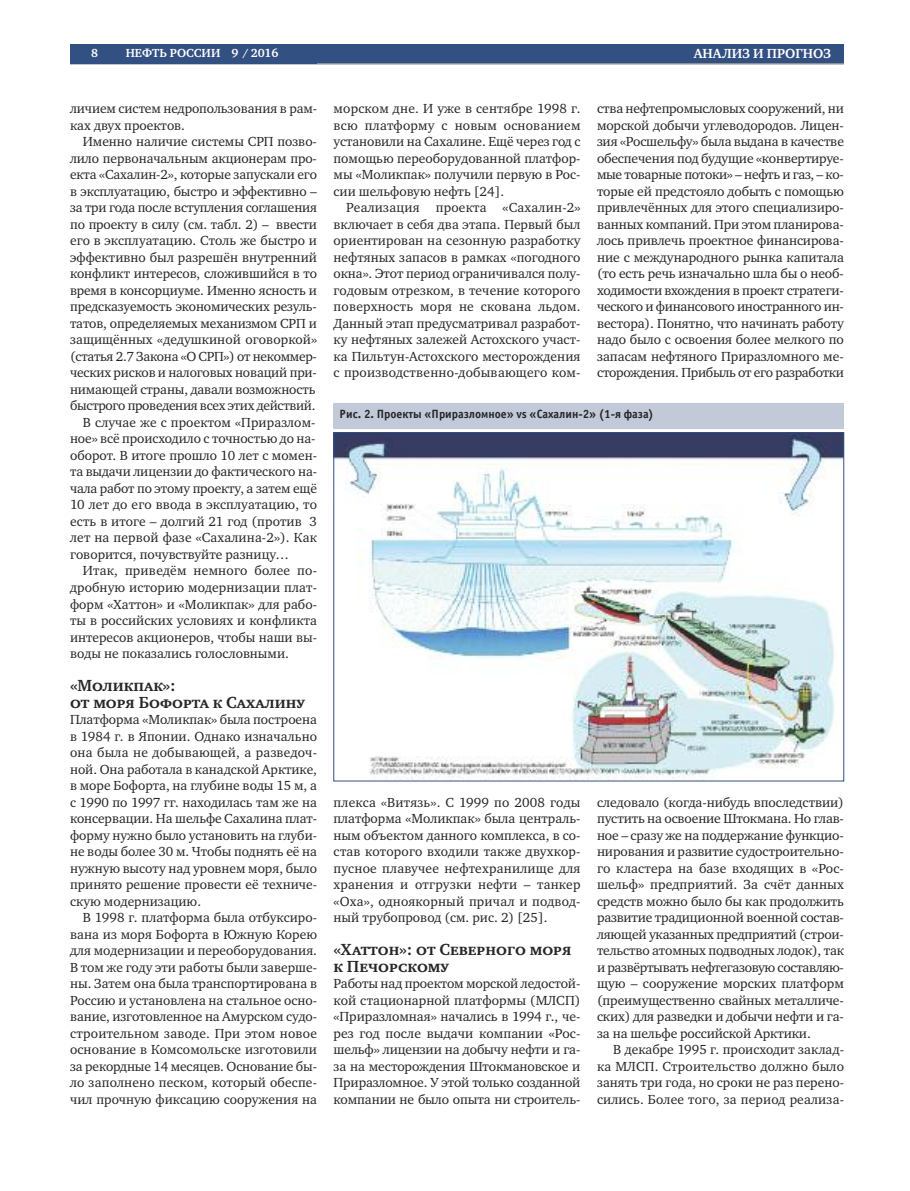
<style>
.page{position:relative;width:910px;height:1191px;background:#fff}
.page>*{position:absolute;margin:0;border:0;box-sizing:border-box;transform-origin:0 0}
.t1{font:700 16.5px/16.5px "Charter SCC";color:#272627}
.t2{font:13.5px/16.5px "Charter C";color:#272627;text-align:justify}
.t3{font:13.5px "Charter C";letter-spacing:-.025em;color:#272627}
.t4{font:13.5px "Charter C";letter-spacing:-.02em;color:#272627}
.t5{font:700 13.5px "Charter C";color:#fff}
.t6{font:700 12px "Officina Sans C";color:#272627}
.t7{font:700 12px "Charter C";color:#fff}
</style>
<div class="page">
<div style="left:285px;top:45px;width:559px;height:19px;background:#335082"></div>
<hr style="left:70px;top:63px;width:774px;height:2px;background:#939393">
<div style="left:70px;top:45px;width:247px;height:19px;background:#335082"></div>
<img style="left:336px;top:434px;width:506px;height:345px">
<div style="left:334px;top:403px;width:510px;height:25px;background:#c2cad9"></div>
<p class="t7" style="left:91px;top:47px;width:8px">8</p>
<p class="t7" style="left:126px;top:47px;width:154px">НЕФТЬ РОССИИ 9 / 2016</p>
<p class="t5" style="left:694px;top:46px;width:139px">АНАЛИЗ И ПРОГНОЗ</p>
<p class="t2" style="left:70px;top:101px;width:248px">личием систем недропользования в рам&shy;ках двух проектов.</p>
<p class="t2" style="left:83px;top:134px;width:236px">Именно наличие системы СРП позво-</p>
<p class="t2" style="left:70px;top:150px;width:248px">лило первоначальным акционерам про-</p>
<p class="t2" style="left:70px;top:167px;width:248px">екта «Сахалин-2», которые запускали его</p>
<p class="t2" style="left:70px;top:183px;width:248px">в эксплуатацию, быстро и эффективно –</p>
<p class="t2" style="left:70px;top:200px;width:248px">за три года после вступления соглашения</p>
<p class="t2" style="left:70px;top:216px;width:248px">по проекту в силу (см. табл. 2) – ввести</p>
<p class="t2" style="left:70px;top:233px;width:248px">его в эксплуатацию. Столь же быстро и</p>
<p class="t2" style="left:70px;top:249px;width:248px">эффективно был разрешён внутренний</p>
<p class="t2" style="left:70px;top:266px;width:248px">конфликт интересов, сложившийся в то</p>
<p class="t2" style="left:70px;top:282px;width:248px">время в консорциуме. Именно ясность и</p>
<p class="t2" style="left:70px;top:299px;width:248px">предсказуемость экономических резуль-</p>
<p class="t2" style="left:70px;top:315px;width:248px">татов, определяемых механизмом СРП и</p>
<p class="t2" style="left:70px;top:332px;width:248px">защищённых «дедушкиной оговоркой»</p>
<p class="t4" style="left:70px;top:349px;width:248px">(статья 2.7 Закона «О СРП») от некоммер-</p>
<p class="t2" style="left:70px;top:365px;width:248px">ческих рисков и налоговых новаций при-</p>
<p class="t2" style="left:70px;top:381px;width:247px">нимающей страны, давали возможность</p>
<p class="t3" style="left:70px;top:398px;width:247px">быстрого проведения всех этих действий.</p>
<p class="t2" style="left:83px;top:414px;width:234px">В случае же с проектом «Приразлом-</p>
<p class="t2" style="left:70px;top:431px;width:247px">ное» всё происходило с точностью до на-</p>
<p class="t2" style="left:70px;top:447px;width:248px">оборот. В итоге прошло 10 лет с момен-</p>
<p class="t2" style="left:70px;top:464px;width:248px">та выдачи лицензии до фактического на-</p>
<p class="t2" style="left:70px;top:480px;width:248px">чала работ по этому проекту, а затем ещё</p>
<p class="t2" style="left:70px;top:497px;width:248px">10 лет до его ввода в эксплуатацию, то</p>
<p class="t2" style="left:70px;top:513px;width:248px">есть в итоге – долгий 21 год (против 3</p>
<p class="t2" style="left:70px;top:530px;width:248px">лет на первой фазе «Сахалина-2»). Как</p>
<p class="t2" style="left:70px;top:546px;width:220px">говорится, почувствуйте разницу…</p>
<p class="t2" style="left:83px;top:563px;width:236px">Итак, приведём немного более по-</p>
<p class="t2" style="left:70px;top:579px;width:248px">дробную историю модернизации плат-</p>
<p class="t2" style="left:70px;top:596px;width:248px">форм «Хаттон» и «Моликпак» для рабо-</p>
<p class="t2" style="left:70px;top:612px;width:248px">ты в российских условиях и конфликта</p>
<p class="t2" style="left:70px;top:629px;width:248px">интересов акционеров, чтобы наши вы-</p>
<p class="t2" style="left:70px;top:645px;width:220px">воды не показались голословными.</p>
<p class="t1" style="left:70px;top:677px;width:237px">«Моликпак»:<br>от моря Бофорта к Сахалину</p>
<p class="t2" style="left:70px;top:711px;width:248px">Платформа «Моликпак» была построена в 1984 г. в Японии. Однако изначально она была не добывающей, а разведоч&shy;ной. Она работала в канадской Арктике, в море Бофорта, на глубине воды 15 м, а с 1990 по 1997 гг. находилась там же на консервации. На шельфе Сахалина плат&shy;форму нужно было установить на глуби&shy;не воды более 30 м. Чтобы поднять её на нужную высоту над уровнем моря, было принято решение провести её техниче&shy;скую модернизацию.</p>
<p class="t2" style="left:70px;top:909px;width:248px;text-indent:13px">В 1998 г. платформа была отбуксиро&shy;вана из моря Бофорта в Южную Корею для модернизации и переоборудования.<br>В том же году эти работы были заверше&shy;ны. Затем она была транспортирована в Россию и установлена на стальное осно&shy;вание, изготовленное на Амурском судо&shy;строительном заводе. При этом новое основание в Комсомольске изготовили за рекордные 14 месяцев. Основание бы&shy;ло заполнено песком, который обеспе&shy;чил прочную фиксацию сооружения на</p>
<p class="t2" style="left:334px;top:101px;width:248px">морском дне. И уже в сентябре 1998 г. всю платформу с новым основанием установили на Сахалине. Ещё через год с помощью переоборудованной платфор&shy;мы «Моликпак» получили первую в Рос&shy;сии шельфовую нефть [24].</p>
<p class="t2" style="left:334px;top:200px;width:248px;text-indent:13px">Реализация проекта «Сахалин-2» включает в себя два этапа. Первый был ориентирован на сезонную разработку нефтяных запасов в рамках «погодного окна». Этот период ограничивался полу&shy;годовым отрезком, в течение которого поверхность моря не скована льдом.<br>Данный этап предусматривал разработ&shy;ку нефтяных залежей Астохского участ&shy;ка Пильтун-Астохского месторождения с производственно-добывающего ком-</p>
<p class="t2" style="left:597px;top:101px;width:248px">ства нефтепромысловых сооружений, ни морской добычи углеводородов. Лицен&shy;зия «Росшельфу» была выдана в качестве обеспечения под будущие «конвертируе&shy;мые товарные потоки» – нефть и газ, – ко&shy;торые ей предстояло добыть с помощью привлечённых для этого специализиро&shy;ванных компаний. При этом планирова&shy;лось привлечь проектное финансирова&shy;ние с международного рынка капитала (то есть речь изначально шла бы о необ&shy;ходимости вхождения в проект стратеги&shy;ческого и финансового иностранного ин&shy;вестора). Понятно, что начинать работу надо было с освоения более мелкого по запасам нефтяного Приразломного ме&shy;сторождения. Прибыль от его разработки</p>
<p class="t6" style="left:340px;top:408px;width:316px">Рис. 2. Проекты «Приразломное» vs «Сахалин-2» (1-я фаза)</p>
<p class="t2" style="left:334px;top:794px;width:248px">плекса «Витязь». С 1999 по 2008 годы платформа «Моликпак» была централь&shy;ным объектом данного комплекса, в со&shy;став которого входили также двухкор&shy;пусное плавучее нефтехранилище для хранения и отгрузки нефти – танкер «Оха», одноякорный причал и подвод&shy;ный трубопровод (см. рис. 2) [25].</p>
<p class="t1" style="left:334px;top:941px;width:239px">«Хаттон»: от Северного моря к Печорскому</p>
<p class="t2" style="left:334px;top:975px;width:248px">Работы над проектом морской ледостой&shy;кой стационарной платформы (МЛСП) «Приразломная» начались в 1994 г., че&shy;рез год после выдачи компании «Рос&shy;шельф» лицензии на добычу нефти и га&shy;за на месторождения Штокмановское и Приразломное. У этой только созданной компании не было опыта ни строитель-</p>
<p class="t2" style="left:597px;top:794px;width:248px">следовало (когда-нибудь впоследствии) пустить на освоение Штокмана. Но глав&shy;ное – сразу же на поддержание функцио&shy;нирования и развитие судостроительно&shy;го кластера на базе входящих в «Рос&shy;шельф» предприятий. За счёт данных средств можно было бы как продолжить развитие традиционной военной состав&shy;ляющей указанных предприятий (строи&shy;тельство атомных подводных лодок), так и развёртывать нефтегазовую составляю&shy;щую – сооружение морских платформ (преимущественно свайных металличе&shy;ских) для разведки и добычи нефти и га&shy;за на шельфе российской Арктики.</p>
<p class="t2" style="left:597px;top:1041px;width:248px;text-indent:16px">В декабре 1995 г. происходит заклад&shy;ка МЛСП. Строительство должно было занять три года, но сроки не раз перено&shy;сились. Более того, за период реализа-</p>
</div>
